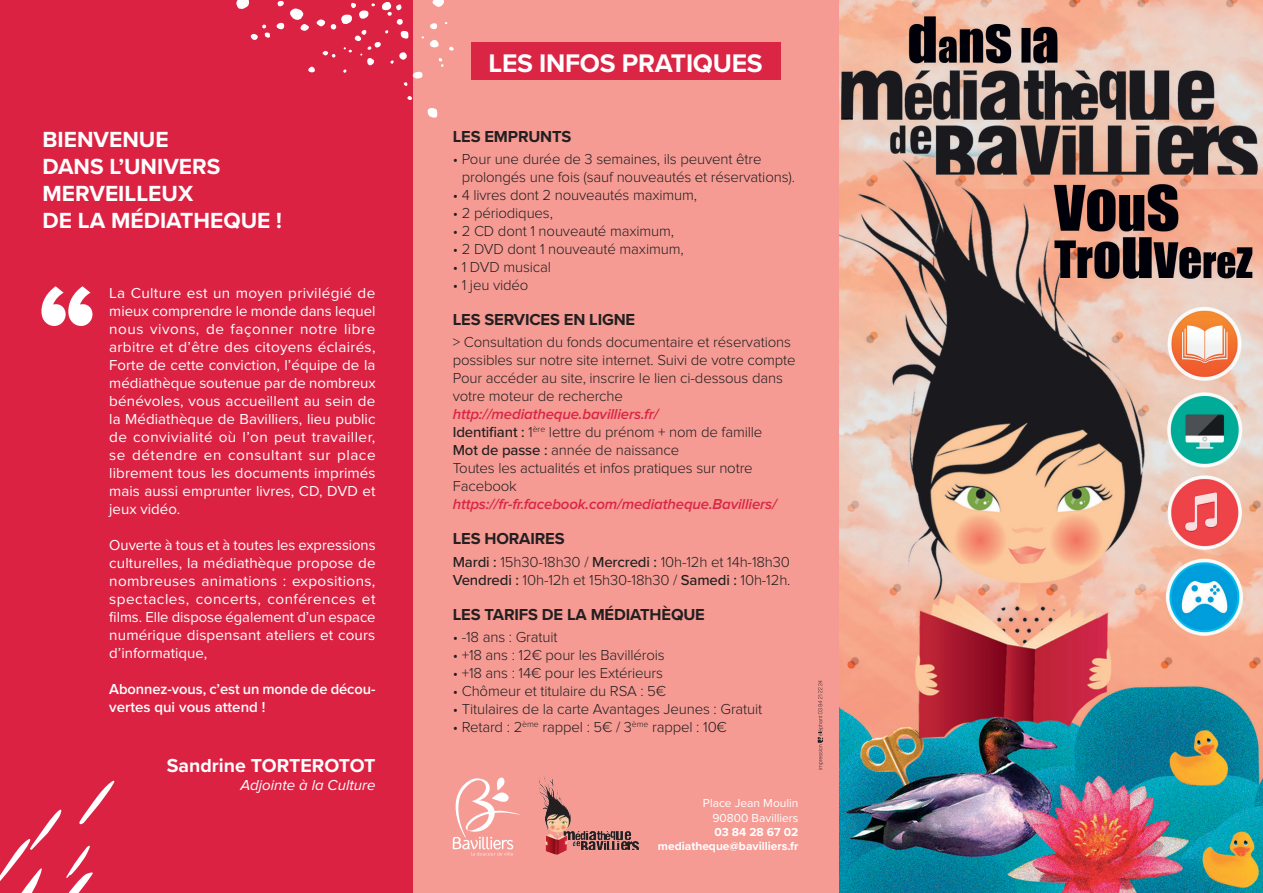
<style>
.page{position:relative;width:1263px;height:893px;background:#fff}
.page>*{position:absolute;margin:0;border:0;box-sizing:border-box;transform-origin:0 0}
.t1{font:700 26.4px "Proxima Nova";letter-spacing:-.01em;color:#fff}
.t2{font:700 22.65px/27.3px "Proxima Nova";color:#fff}
.t3{font:700 19.5px "Proxima Nova";color:#fff}
.t4{font:700 16.5px "Proxima Nova";letter-spacing:-.01em;color:#231f20}
.t5{font:300 15px/18px "Proxima Nova";letter-spacing:-.01em;color:#231f20}
.t6{font:15px/18px "Proxima Nova";color:#fff;text-align:justify}
.t7{font:600 15px/18px "Proxima Nova";letter-spacing:-.005em;color:#fff}
.t8{font:italic 600 15px "Proxima Nova";letter-spacing:-.01em;color:#db2545}
.t9{font:italic 15px "Proxima Nova";color:#fff}
.t10{font:700 12px/14.4px "Proxima Nova";color:#fff;text-align:right}
.t11{font:12px/14.4px "Proxima Nova";color:#fff;text-align:right}
.s1{font-weight:600;font-style:italic;color:#db2545}
.s2{font-weight:500}
</style>
<div class="page">
<img style="left:839px;top:0;width:424px;height:893px">
<div style="left:412px;top:0;width:427px;height:893px;background:#f59b94"></div>
<div style="left:0;top:0;width:412px;height:893px;background:#db2242"></div>
<img style="left:538px;top:775px;width:101px;height:80px">
<svg style="left:236px;top:0;width:271px;height:119px"></svg>
<svg style="left:0;top:780px;width:115px;height:113px"></svg>
<svg style="left:41px;top:286px;width:51px;height:40px"></svg>
<div style="left:471px;top:43px;width:309px;height:37px;background:#db2545"></div>
<svg style="left:818px;top:680px;width:5px;height:90px"></svg>
<svg style="left:452px;top:777px;width:68px;height:79px"></svg>
<h2 class="t2" style="left:43px;top:125px;width:241px">BIENVENUE<br>DANS L’UNIVERS<br>MERVEILLEUX<br>DE LA MÉDIATHEQUE !</h2>
<p class="t6" style="left:109px;top:283px;width:268px">La Culture est un moyen privilégié de mieux comprendre le monde dans lequel nous vivons, de façonner notre libre arbitre et d’être des citoyens éclairés, Forte de cette conviction, l’équipe de la médiathèque soutenue par de nombreux bénévoles, vous accueillent au sein de la Médiathèque de Bavilliers, lieu public de convivialité où l’on peut travailler, se détendre en consultant sur place librement tous les documents imprimés mais aussi emprunter livres, CD, DVD et jeux vidéo.</p>
<p class="t6" style="left:109px;top:535px;width:268px">Ouverte à tous et à toutes les expressions culturelles, la médiathèque propose de nombreuses animations : expositions, spectacles, concerts, conférences et films. Elle dispose également d’un espace numérique dispensant ateliers et cours d’informatique,</p>
<p class="t7" style="left:109px;top:680px;width:268px">Abonnez-vous, c’est un monde de décou&shy;vertes qui vous attend !</p>
<h3 class="t3" style="left:167px;top:750px;width:210px">Sandrine TORTEROTOT</h3>
<p class="t9" style="left:240px;top:776px;width:137px">Adjointe à la Culture</p>
<h1 class="t1" style="left:488px;top:43px;width:276px">LES INFOS PRATIQUES</h1>
<p class="t4" style="left:453px;top:124px;width:120px">LES EMPRUNTS</p>
<p class="t5" style="left:462px;top:150px;width:335px;text-indent:-9px">• Pour une durée de 3 semaines, ils peuvent être prolongés une fois (sauf nouveautés et réservations).</p>
<p class="t5" style="left:453px;top:186px;width:246px">• 4 livres dont 2 nouveautés maximum,</p>
<p class="t5" style="left:453px;top:204px;width:102px">• 2 périodiques,</p>
<p class="t5" style="left:453px;top:222px;width:223px">• 2 CD dont 1 nouveauté maximum,</p>
<p class="t5" style="left:453px;top:240px;width:232px">• 2 DVD dont 1 nouveauté maximum,</p>
<p class="t5" style="left:453px;top:258px;width:100px">• 1 DVD musical</p>
<p class="t5" style="left:453px;top:276px;width:77px">• 1 jeu vidéo</p>
<p class="t4" style="left:453px;top:307px;width:184px">LES SERVICES EN LIGNE</p>
<p class="t5" style="left:453px;top:333px;width:344px">&gt; Consultation du fonds documentaire et réservations possibles sur notre site internet. Suivi de votre compte Pour accéder au site, inscrire le lien ci-dessous dans votre moteur de recherche</p>
<p class="t5" style="left:453px;top:405px;width:311px"><span class="s1">http://mediatheque.bavilliers.fr/<br></span><span class="s2">Identifiant :</span> 1<sup>ère</sup> lettre du prénom + nom de famille <span class="s2">Mot de passe :</span> année de naissance<br>Toutes les actualités et infos pratiques sur notre Facebook</p>
<p class="t8" style="left:453px;top:496px;width:326px">https://fr-fr.facebook.com/mediatheque.Bavilliers/</p>
<p class="t4" style="left:453px;top:527px;width:113px">LES HORAIRES</p>
<p class="t5" style="left:453px;top:553px;width:339px"><span class="s2">Mardi :</span> 15h30-18h30 / <span class="s2">Mercredi :</span> 10h-12h et 14h-18h30<br><span class="s2">Vendredi :</span> 10h-12h et 15h30-18h30 / <span class="s2">Samedi :</span> 10h-12h.</p>
<p class="t4" style="left:453px;top:602px;width:254px">LES TARIFS DE LA MÉDIATHÈQUE</p>
<p class="t5" style="left:453px;top:628px;width:106px">• -18 ans : Gratuit</p>
<p class="t5" style="left:453px;top:646px;width:214px">• +18 ans : 12€ pour les Bavillérois</p>
<p class="t5" style="left:453px;top:664px;width:212px">• +18 ans : 14€ pour les Extérieurs</p>
<p class="t5" style="left:453px;top:682px;width:215px">• Chômeur et titulaire du RSA : 5€</p>
<p class="t5" style="left:453px;top:700px;width:311px">• Titulaires de la carte Avantages Jeunes : Gratuit</p>
<p class="t5" style="left:453px;top:718px;width:276px">• Retard : 2<sup>ème</sup> rappel : 5€ / 3<sup>ème</sup> rappel : 10€</p>
<p class="t11" style="left:703px;top:795px;width:97px">Place Jean Moulin<br>90800 Bavilliers</p>
<p class="t10" style="left:658px;top:825px;width:142px">03 84 28 67 02 mediatheque@bavilliers.fr</p>
</div>
